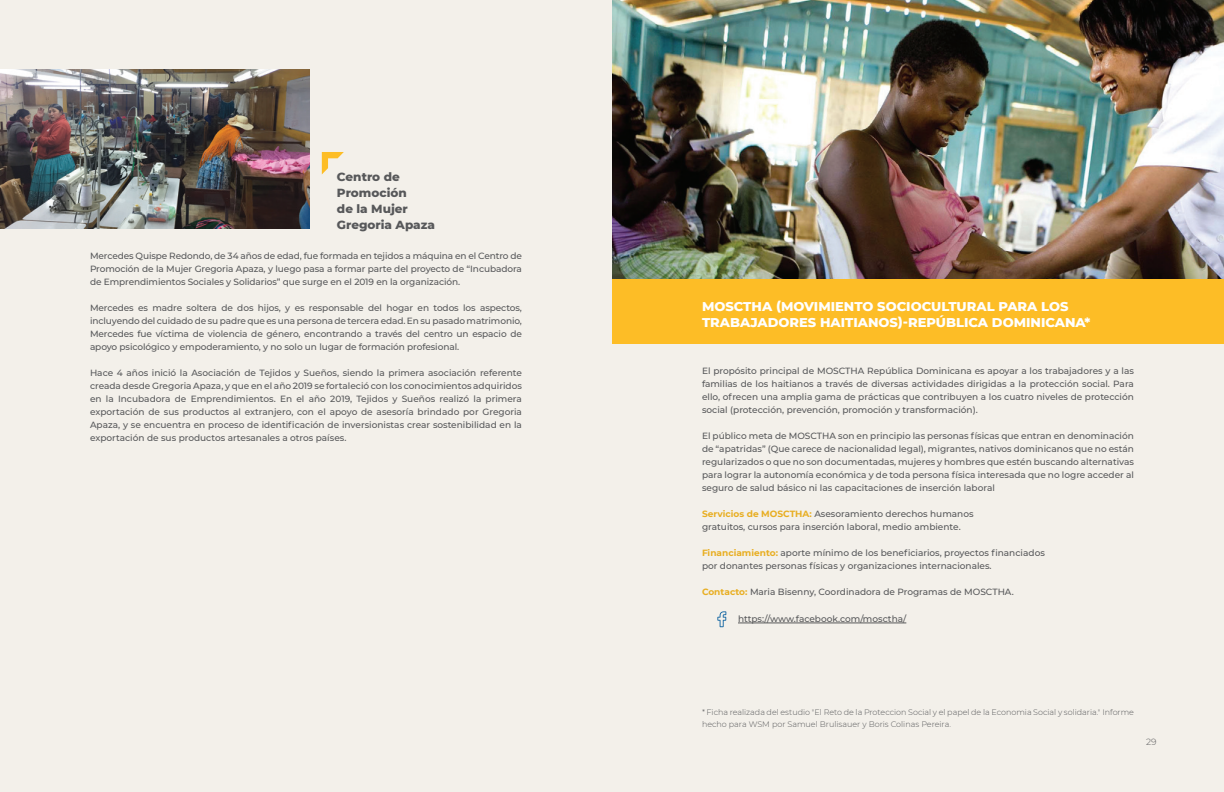
<style>
.page{position:relative;width:1224px;height:792px;background:#fff}
.page>*{position:absolute;margin:0;border:0;box-sizing:border-box;transform-origin:0 0}
.t1{font:800 13px/16px "Montserrat";color:#fff}
.t2{font:800 12px/16px "Montserrat";color:#57585a}
.t3{font:500 9px/13px "Montserrat";color:#57585a;text-align:justify}
.t4{font:300 9px "Montserrat";color:#57585a}
.t5{font:300 8px/12px "Montserrat";color:#57585a}
.s1{font-weight:700;color:#e8ae22}
</style>
<div class="page">
<div style="left:612px;top:99px;width:612px;height:693px;background:#f3f0ea"></div>
<div style="left:0;top:0;width:612px;height:792px;background:#f3f0ea"></div>
<img style="left:0;top:69px;width:310px;height:160px">
<svg style="left:322px;top:152px;width:22px;height:22px"></svg>
<div style="left:612px;top:278px;width:612px;height:66px;background:#fdbd26"></div>
<hr style="left:738px;top:623px;width:168px;height:1px;background:#57585a">
<img style="left:612px;top:0;width:612px;height:278px">
<svg style="left:717px;top:611px;width:9px;height:16px"></svg>
<h2 class="t2" style="left:337px;top:168px;width:100px">Centro de<br>Promoción<br>de la Mujer<br>Gregoria Apaza</h2>
<p class="t3" style="left:90px;top:249px;width:434px">Mercedes Quispe Redondo, de 34 años de edad, fue formada en tejidos a máquina en el Centro de Promoción de la Mujer Gregoria Apaza, y luego pasa a formar parte del proyecto de “Incubadora de Emprendimientos Sociales y Solidarios” que surge en el 2019 en la organización.</p>
<p class="t3" style="left:90px;top:301px;width:434px">Mercedes es madre soltera de dos hijos, y es responsable del hogar en todos los aspectos, incluyendo del cuidado de su padre que es una persona de tercera edad. En su pasado matrimonio, Mercedes fue víctima de violencia de género, encontrando a través del centro un espacio de apoyo psicológico y empoderamiento, y no solo un lugar de formación profesional.</p>
<p class="t3" style="left:90px;top:366px;width:434px">Hace 4 años inició la Asociación de Tejidos y Sueños, siendo la primera asociación referente creada desde Gregoria Apaza, y que en el año 2019 se fortaleció con los conocimientos adquiridos en la Incubadora de Emprendimientos. En el año 2019, Tejidos y Sueños realizó la primera exportación de sus productos al extranjero, con el apoyo de asesoría brindado por Gregoria Apaza, y se encuentra en proceso de identificación de inversionistas crear sostenibilidad en la exportación de sus productos artesanales a otros países.</p>
<h1 class="t1" style="left:702px;top:298px;width:390px">MOSCTHA (MOVIMIENTO SOCIOCULTURAL PARA LOS<br>TRABAJADORES HAITIANOS)-REPÚBLICA DOMINICANA*</h1>
<p class="t3" style="left:702px;top:364px;width:434px">El propósito principal de MOSCTHA República Dominicana es apoyar a los trabajadores y a las familias de los haitianos a través de diversas actividades dirigidas a la protección social. Para ello, ofrecen una amplia gama de prácticas que contribuyen a los cuatro niveles de protección social (protección, prevención, promoción y transformación).</p>
<p class="t3" style="left:702px;top:429px;width:434px">El público meta de MOSCTHA son en principio las personas físicas que entran en denominación de “apatridas” (Que carece de nacionalidad legal), migrantes, nativos dominicanos que no están regularizados o que no son documentadas, mujeres y hombres que estén buscando alternativas para lograr la autonomía económica y de toda persona física interesada que no logre acceder al seguro de salud básico ni las capacitaciones de inserción laboral</p>
<p class="t3" style="left:702px;top:507px;width:273px"><span class="s1">Servicios de MOSCTHA:</span> Asesoramiento derechos humanos gratuitos, cursos para inserción laboral, medio ambiente.</p>
<p class="t3" style="left:702px;top:546px;width:344px"><span class="s1">Financiamiento:</span> aporte mínimo de los beneficiarios, proyectos financiados por donantes personas físicas y organizaciones internacionales.</p>
<p class="t3" style="left:702px;top:585px;width:313px"><span class="s1">Contacto:</span> Maria Bisenny, Coordinadora de Programas de MOSCTHA.</p>
<p class="t3" style="left:738px;top:612px;width:170px">https://www.facebook.com/mosctha/</p>
<p class="t5" style="left:702px;top:706px;width:434px">* Ficha realizada del estudio "El Reto de la Proteccion Social y el papel de la Economia Social y solidaria." Informe hecho para WSM por Samuel Brulisauer y Boris Colinas Pereira.</p>
<p class="t4" style="left:1146px;top:736px;width:12px">29</p>
</div>
